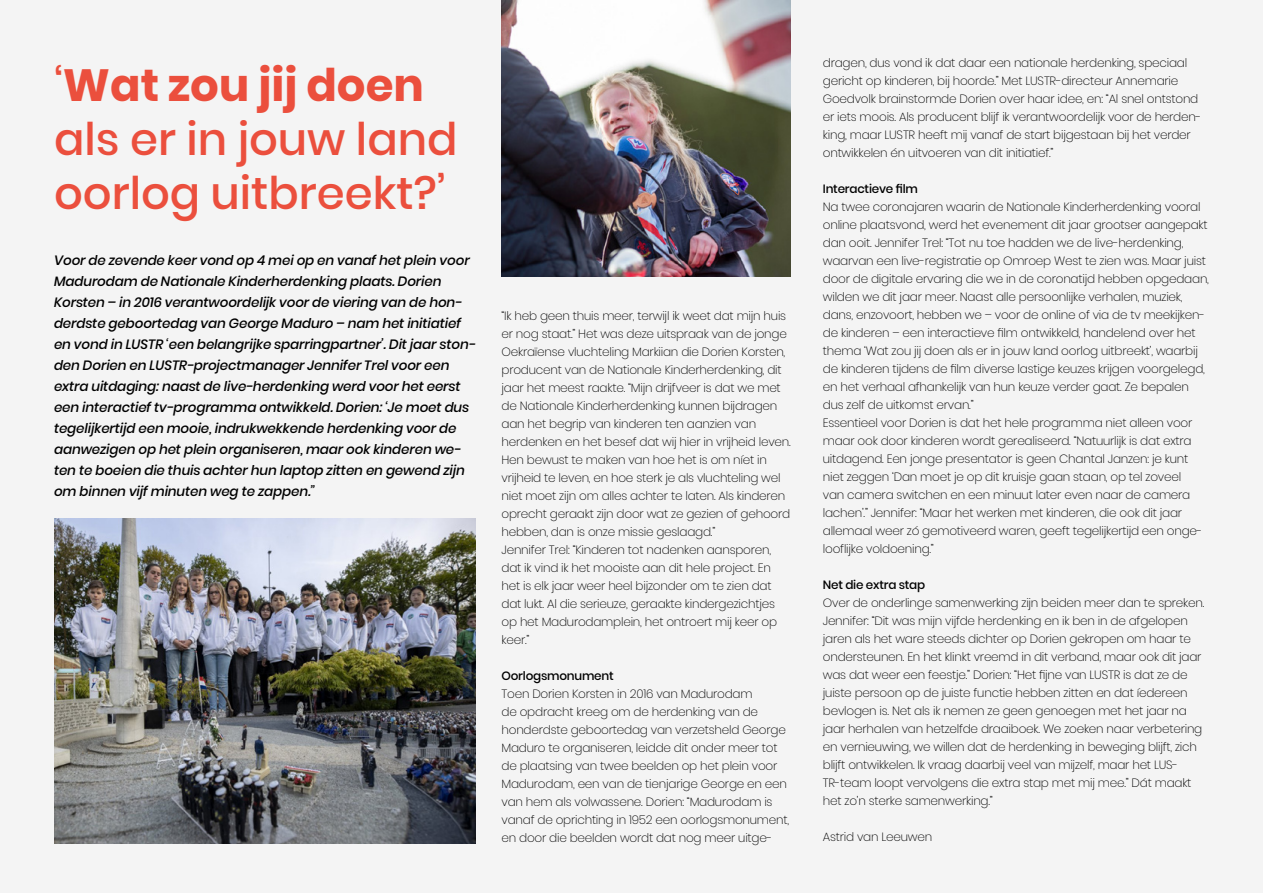
<style>
.page{position:relative;width:1263px;height:893px;background:#f4f4f4}
.page>*{position:absolute;margin:0;border:0;box-sizing:border-box;transform-origin:0 0}
.t1{font:500 45px/54px "Poppins";color:#eb4f3d}
.t2{font:italic 500 13.5px/21px "Poppins";letter-spacing:-.01em;color:#000}
.t3{font:200 12px/18px "Poppins";letter-spacing:-.02em;color:#000}
.t4{font:500 12px "Poppins";letter-spacing:-.02em;color:#000}
.s1{font-weight:700}
</style>
<div class="page">
<img style="left:501px;top:0;width:290px;height:276px">
<img style="left:54px;top:519px;width:422px;height:325px">
<h1 class="t1" style="left:54px;top:59px;width:405px">‘<span class="s1">Wat zou jij doen </span>als er in jouw land oorlog uitbreekt?’</h1>
<p class="t2" style="left:54px;top:250px;width:423px">Voor de zevende keer vond op 4 mei op en vanaf het plein voor Madurodam de Nationale Kinderherdenking plaats. Dorien Korsten – in 2016 verantwoordelijk voor de viering van de hon&shy;derdste geboortedag van George Maduro – nam het initiatief en vond in LUSTR ‘een belangrijke sparringpartner’. Dit jaar ston&shy;den Dorien en LUSTR-projectmanager Jennifer Trel voor een extra uitdaging: naast de live-herdenking werd voor het eerst een interactief tv-programma ontwikkeld. Dorien: ‘Je moet dus tegelijkertijd een mooie, indrukwekkende herdenking voor de aanwezigen op het plein organiseren, maar ook kinderen we&shy;ten te boeien die thuis achter hun laptop zitten en gewend zijn om binnen vijf minuten weg te zappen.”</p>
<p class="t3" style="left:501px;top:307px;width:291px">“Ik heb geen thuis meer, terwijl ik weet dat mijn huis er nog staat.” Het was deze uitspraak van de jonge Oekraïense vluchteling Markiian die Dorien Korsten, producent van de Nationale Kinderherdenking, dit jaar het meest raakte. “Mijn drijfveer is dat we met de Nationale Kinderherdenking kunnen bijdragen aan het begrip van kinderen ten aanzien van herdenken en het besef dat wij hier in vrijheid leven.<br>Hen bewust te maken van hoe het is om níet in vrijheid te leven, en hoe sterk je als vluchteling wel niet moet zijn om alles achter te laten. Als kinderen oprecht geraakt zijn door wat ze gezien of gehoord hebben, dan is onze missie geslaagd.”<br>Jennifer Trel: “Kinderen tot nadenken aansporen, dat ik vind ik het mooiste aan dit hele project. En het is elk jaar weer heel bijzonder om te zien dat dat lukt. Al die serieuze, geraakte kindergezichtjes op het Madurodamplein, het ontroert mij keer op keer.”</p>
<p class="t4" style="left:501px;top:669px;width:114px">Oorlogsmonument</p>
<p class="t3" style="left:501px;top:685px;width:289px">Toen Dorien Korsten in 2016 van Madurodam<br>de opdracht kreeg om de herdenking van de honderdste geboortedag van verzetsheld George Maduro te organiseren, leidde dit onder meer tot de plaatsing van twee beelden op het plein voor Madurodam, een van de tienjarige George en een van hem als volwassene. Dorien: “Madurodam is vanaf de oprichting in 1952 een oorlogsmonument, en door die beelden wordt dat nog meer uitge-</p>
<p class="t3" style="left:823px;top:53px;width:380px">dragen, dus vond ik dat daar een nationale herdenking, speciaal gericht op kinderen, bij hoorde.” Met LUSTR-directeur Annemarie Goedvolk brainstormde Dorien over haar idee, en: “Al snel ontstond er iets moois. Als producent blijf ik verantwoordelijk voor de herden&shy;king, maar LUSTR heeft mij vanaf de start bijgestaan bij het verder ontwikkelen én uitvoeren van dit initiatief.”</p>
<p class="t4" style="left:823px;top:181px;width:97px">Interactieve film</p>
<p class="t3" style="left:823px;top:197px;width:388px">Na twee coronajaren waarin de Nationale Kinderherdenking vooral online plaatsvond, werd het evenement dit jaar grootser aangepakt dan ooit. Jennifer Trel: “Tot nu toe hadden we de live-herdenking, waarvan een live-registratie op Omroep West te zien was. Maar juist door de digitale ervaring die we in de coronatijd hebben opgedaan, wilden we dit jaar meer. Naast alle persoonlijke verhalen, muziek, dans, enzovoort, hebben we – voor de online of via de tv meekijken&shy;de kinderen – een interactieve film ontwikkeld, handelend over het thema ‘Wat zou jij doen als er in jouw land oorlog uitbreekt’, waarbij de kinderen tijdens de film diverse lastige keuzes krijgen voorgelegd, en het verhaal afhankelijk van hun keuze verder gaat. Ze bepalen dus zelf de uitkomst ervan.”<br>Essentieel voor Dorien is dat het hele programma niet alleen voor maar ook door kinderen wordt gerealiseerd. “Natuurlijk is dat extra uitdagend. Een jonge presentator is geen Chantal Janzen: je kunt niet zeggen ‘Dan moet je op dit kruisje gaan staan, op tel zoveel<br>van camera switchen en een minuut later even naar de camera lachen’.” Jennifer: “Maar het werken met kinderen, die ook dit jaar allemaal weer zó gemotiveerd waren, geeft tegelijkertijd een onge&shy;looflijke voldoening.”</p>
<p class="t4" style="left:823px;top:577px;width:104px">Net die extra stap</p>
<p class="t3" style="left:823px;top:593px;width:383px">Over de onderlinge samenwerking zijn beiden meer dan te spreken.<br>Jennifer: “Dit was mijn vijfde herdenking en ik ben in de afgelopen jaren als het ware steeds dichter op Dorien gekropen om haar te ondersteunen. En het klinkt vreemd in dit verband, maar ook dit jaar was dat weer een feestje.” Dorien: “Het fijne van LUSTR is dat ze de juiste persoon op de juiste functie hebben zitten en dat íedereen bevlogen is. Net als ik nemen ze geen genoegen met het jaar na jaar herhalen van hetzelfde draaiboek. We zoeken naar verbetering en vernieuwing, we willen dat de herdenking in beweging blijft, zich blijft ontwikkelen. Ik vraag daarbij veel van mijzelf, maar het LUS-TR-team loopt vervolgens die extra stap met mij mee.” Dát maakt het zo’n sterke samenwerking.”</p>
<p class="t3" style="left:823px;top:827px;width:111px">Astrid van Leeuwen</p>
</div>
